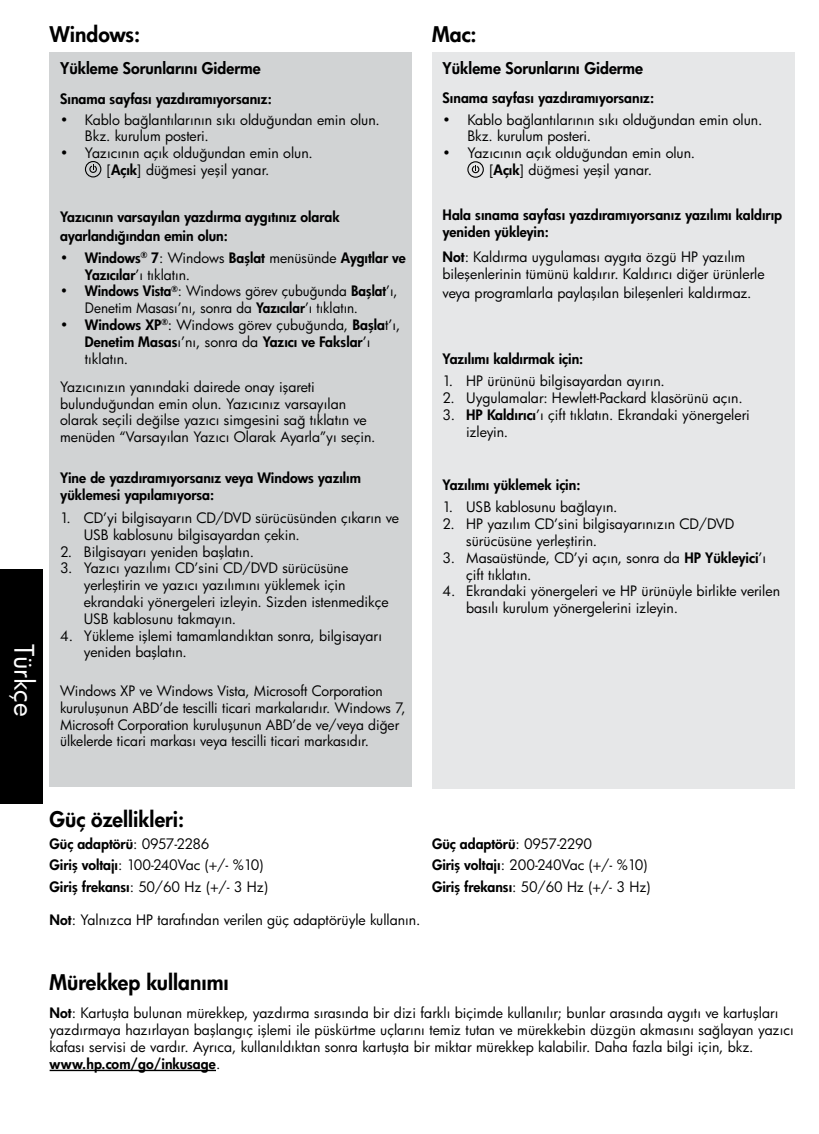
<style>
.page{position:relative;width:819px;height:1134px;background:#fff}
.page>*{position:absolute;margin:0;border:0;box-sizing:border-box;transform-origin:0 0}
.t1{font:26.25px "Futura L5";color:#fff}
.t2{font:800 21px "Futura L5";color:#000}
.t3{font:800 15.75px "Futura L5";color:#000}
.t4{font:14px/16.8px "Futura L5";color:#000}
.t5{font:800 14px/16.8px "Futura L5";color:#000}
.t6{font:14px/16.8px "Futura L5";color:#000;scale:.96 1}
.s1{font-weight:800}
.s2{font-weight:400}
</style>
<div class="page">
<div style="left:432px;top:53px;width:362px;height:736px;background:#e6e7e8"></div>
<div style="left:50px;top:53px;width:362px;height:734px;background:#d1d3d4"></div>
<hr style="left:50px;top:1070px;width:166px;height:1px;background:#000">
<div style="left:85px;top:161px;width:16px;height:16px;border:1px solid #000;border-radius:50%"></div>
<svg style="left:89px;top:165px;width:8px;height:8px"></svg>
<div style="left:467px;top:161px;width:17px;height:17px;border:1px solid #000;border-radius:50%"></div>
<svg style="left:471px;top:165px;width:9px;height:9px"></svg>
<div style="left:0;top:569px;width:43px;height:235px;background:#000"></div>
<h1 class="t1" style="left:42px;top:644px;width:74px;rotate:90deg">Türkçe</h1>
<h2 class="t2" style="left:50px;top:21px;width:92px">Windows:</h2>
<h2 class="t2" style="left:432px;top:21px;width:46px">Mac:</h2>
<p class="t3" style="left:60px;top:58px;width:202px">Yükleme Sorunlarını Giderme</p>
<p class="t5" style="left:60px;top:91px;width:213px">Sınama sayfası yazdıramıyorsanız:</p>
<p class="t4" style="left:85px;top:111px;width:296px;text-indent:-25px">• Kablo bağlantılarının sıkı olduğundan emin olun.<br>Bkz. kurulum posteri.</p>
<p class="t4" style="left:60px;top:144px;width:254px;line-height:17.3px;text-align:center">• Yazıcının açık olduğundan emin olun. [<span class="s1">Açık</span>] düğmesi yeşil yanar.</p>
<p class="t5" style="left:60px;top:207px;width:281px;line-height:18.9px">Yazıcının varsayılan yazdırma aygıtınız olarak ayarlandığından emin olun:</p>
<p class="t5" style="left:85px;top:249px;width:322px;text-indent:-25px"><span class="s2">•</span> Windows<sup>®</sup> 7<span class="s2">: Windows</span> Başlat <span class="s2">menüsünde</span> Aygıtlar ve<br>Yazıcılar<span class="s2">’ı tıklatın.</span></p>
<p class="t6" style="left:85px;top:283px;width:327px;text-indent:-25px">• <span class="s1">Windows Vista</span><sup>®</sup>: Windows görev çubuğunda <span class="s1">Başlat</span>’ı,<br>Denetim Masası’nı, sonra da <span class="s1">Yazıcılar</span>’ı tıklatın.</p>
<p class="t4" style="left:85px;top:316px;width:317px;text-indent:-25px">• <span class="s1">Windows XP</span><sup>®</sup>: Windows görev çubuğunda, <span class="s1">Başla</span>t’ı,<br><span class="s1">Denetim Masas</span>ı’nı, sonra da <span class="s1">Yazıcı ve Fakslar</span>’ı tıklatın.</p>
<p class="t4" style="left:60px;top:378px;width:317px">Yazıcınızın yanındaki dairede onay işareti bulunduğundan emin olun. Yazıcınız varsayılan olarak seçili değilse yazıcı simgesini sağ tıklatın ve menüden “Varsayılan Yazıcı Olarak Ayarla”yı seçin.</p>
<p class="t5" style="left:60px;top:469px;width:302px">Yine de yazdıramıyorsanız veya Windows yazılım yüklemesi yapılamıyorsa:</p>
<p class="t4" style="left:84px;top:509px;width:317px;text-indent:-24px">1. CD’yi bilgisayarın CD/DVD sürücüsünden çıkarın ve<br>USB kablosunu bilgisayardan çekin.</p>
<p class="t4" style="left:60px;top:543px;width:195px">2. Bilgisayarı yeniden başlatın.</p>
<p class="t4" style="left:84px;top:560px;width:306px;text-indent:-24px">3. Yazıcı yazılımı CD’sini CD/DVD sürücüsüne yerleştirin ve yazıcı yazılımını yüklemek için ekrandaki yönergeleri izleyin. Sizden istenmedikçe USB kablosunu takmayın.</p>
<p class="t4" style="left:84px;top:627px;width:300px;text-indent:-24px">4. Yükleme işlemi tamamlandıktan sonra, bilgisayarı yeniden başlatın.</p>
<p class="t4" style="left:60px;top:682px;width:347px">Windows XP ve Windows Vista, Microsoft Corporation kuruluşunun ABD’de tescilli ticari markalarıdır. Windows 7, Microsoft Corporation kuruluşunun ABD’de ve/veya diğer ülkelerde ticari markası veya tescilli ticari markasıdır.</p>
<p class="t3" style="left:443px;top:58px;width:202px">Yükleme Sorunlarını Giderme</p>
<p class="t5" style="left:443px;top:89px;width:213px">Sınama sayfası yazdıramıyorsanız:</p>
<p class="t4" style="left:467px;top:111px;width:296px;text-indent:-25px">• Kablo bağlantılarının sıkı olduğundan emin olun.<br>Bkz. kurulum posteri.</p>
<p class="t4" style="left:443px;top:144px;width:254px;text-align:center">• Yazıcının açık olduğundan emin olun. [<span class="s1">Açık</span>] düğmesi yeşil yanar.</p>
<p class="t5" style="left:443px;top:206px;width:341px">Hala sınama sayfası yazdıramıyorsanız yazılımı kaldırıp yeniden yükleyin:</p>
<p class="t4" style="left:443px;top:248px;width:324px"><span class="s1">Not</span>: Kaldırma uygulaması aygıta özgü HP yazılım bileşenlerinin tümünü kaldırır. Kaldırıcı diğer ürünlerle</p>
<p class="t4" style="left:443px;top:284px;width:310px">veya programlarla paylaşılan bileşenleri kaldırmaz.</p>
<p class="t5" style="left:443px;top:350px;width:142px">Yazılımı kaldırmak için:</p>
<p class="t4" style="left:443px;top:373px;width:224px">1. HP ürününü bilgisayardan ayırın.</p>
<p class="t4" style="left:443px;top:390px;width:302px">2. Uygulamalar: Hewlett-Packard klasörünü açın.</p>
<p class="t4" style="left:466px;top:406px;width:285px;text-indent:-24px">3. <span class="s1">HP Kaldırıcı</span>’ı çift tıklatın. Ekrandaki yönergeleri izleyin.</p>
<p class="t5" style="left:443px;top:476px;width:139px">Yazılımı yüklemek için:</p>
<p class="t4" style="left:443px;top:499px;width:176px">1. USB kablosunu bağlayın.</p>
<p class="t4" style="left:466px;top:516px;width:270px;text-indent:-24px">2. HP yazılım CD’sini bilgisayarınızın CD/DVD sürücüsüne yerleştirin.</p>
<p class="t4" style="left:466px;top:549px;width:302px;text-indent:-24px">3. Masaüstünde, CD’yi açın, sonra da <span class="s1">HP Yükleyici</span>’ı çift tıklatın.</p>
<p class="t4" style="left:466px;top:583px;width:315px;text-indent:-24px">4. Ekrandaki yönergeleri ve HP ürünüyle birlikte verilen basılı kurulum yönergelerini izleyin.</p>
<h2 class="t2" style="left:50px;top:806px;width:136px">Güç özellikleri:</h2>
<p class="t4" style="left:50px;top:833px;width:220px;line-height:21.3px"><span class="s1">Güç adaptörü</span>: 0957-2286<br><span class="s1">Giriş voltajı</span>: 100-240Vac (+/- %10)<br><span class="s1">Giriş frekansı</span>: 50/60 Hz (+/- 3 Hz)</p>
<p class="t4" style="left:50px;top:911px;width:372px"><span class="s1">Not</span>: Yalnızca HP tarafından verilen güç adaptörüyle kullanın.</p>
<p class="t4" style="left:432px;top:833px;width:220px;line-height:21.3px"><span class="s1">Güç adaptörü</span>: 0957-2290<br><span class="s1">Giriş voltajı</span>: 200-240Vac (+/- %10)<br><span class="s1">Giriş frekansı</span>: 50/60 Hz (+/- 3 Hz)</p>
<h2 class="t2" style="left:50px;top:968px;width:181px">Mürekkep kullanımı</h2>
<p class="t4" style="left:50px;top:1004px;width:746px"><span class="s1">Not</span>: Kartuşta bulunan mürekkep, yazdırma sırasında bir dizi farklı biçimde kullanılır; bunlar arasında aygıtı ve kartuşları yazdırmaya hazırlayan başlangıç işlemi ile püskürtme uçlarını temiz tutan ve mürekkebin düzgün akmasını sağlayan yazıcı kafası servisi de vardır. Ayrıca, kullanıldıktan sonra kartuşta bir miktar mürekkep kalabilir. Daha fazla bilgi için, bkz. <span class="s1">www.hp.com/go/inkusage</span>.</p>
</div>
